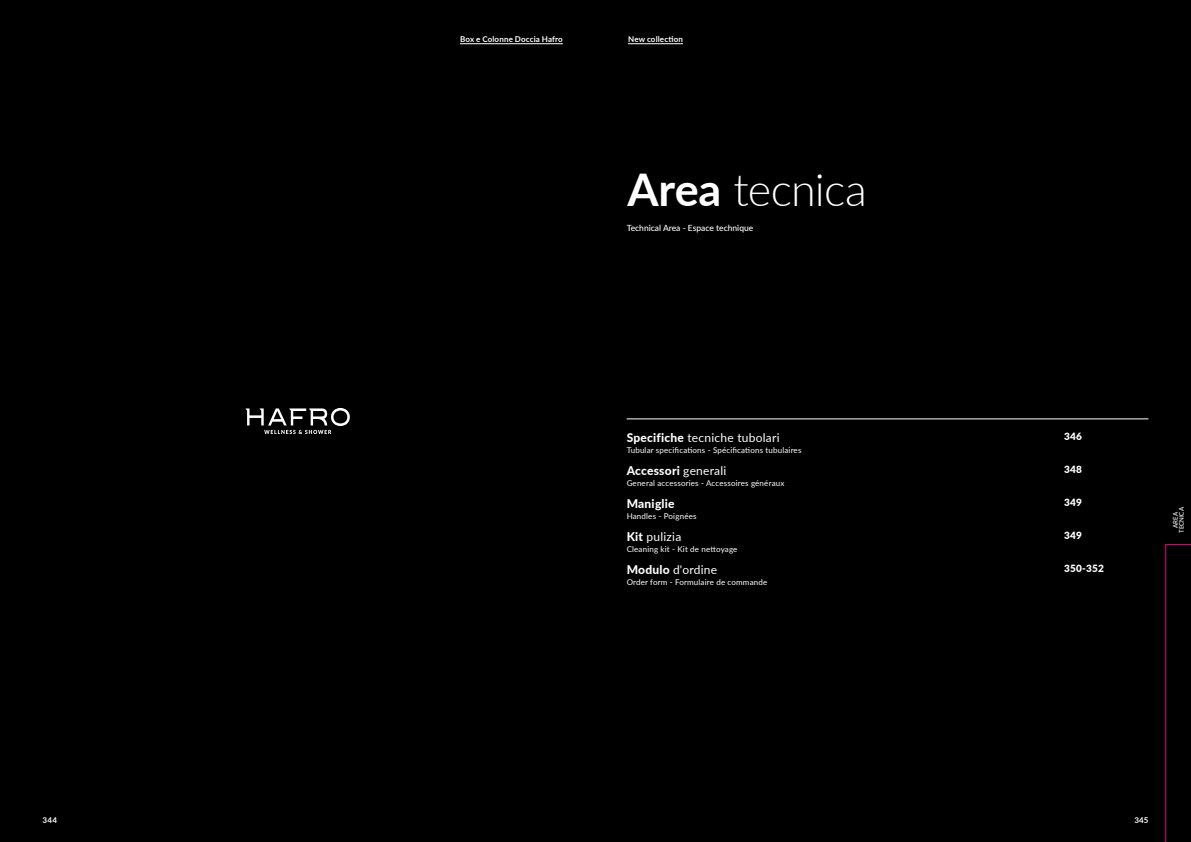
<style>
.page{position:relative;width:1191px;height:842px;background:#000}
.page>*{position:absolute;margin:0;border:0;box-sizing:border-box;transform-origin:0 0}
.t1{font:300 45px "Lato";letter-spacing:-.02em;color:#fff}
.t2{font:12px "Lato";letter-spacing:.02em;color:#fff}
.t3{font:800 12px "Lato";letter-spacing:.02em;color:#fff}
.t4{font:900 10px "Lato";letter-spacing:.02em;color:#fff}
.t5{font:500 8.5px "Lato";color:#fff}
.t6{font:8px "Lato";letter-spacing:.02em;color:#fff}
.t7{font:700 8px "Lato";letter-spacing:.015em;color:#fff}
.t8{font:500 6.5px/6px "Lato";letter-spacing:-.005em;color:#fff;text-align:center;scale:.95 1}
.s1{font-weight:700}
.s2{font-weight:800}
.s3{font-weight:400}
</style>
<div class="page">
<svg style="left:246px;top:408px;width:104px;height:26px"></svg>
<hr style="left:626px;top:419px;width:522px;height:1px;background:#fff">
<hr style="left:1165px;top:544px;width:1px;height:298px;background:#e6007e">
<svg style="left:1165px;top:544px;width:26px;height:1px"></svg>
<hr style="left:460px;top:44px;width:103px;height:1px;background:#fff">
<hr style="left:628px;top:44px;width:55px;height:1px;background:#fff">
<p class="t7" style="left:460px;top:33px;width:104px">Box e Colonne Doccia Hafro</p>
<p class="t7" style="left:628px;top:33px;width:56px">New collection</p>
<h1 class="t1" style="left:627px;top:159px;width:241px"><span class="s1">Area</span> tecnica</h1>
<p class="t5" style="left:626px;top:222px;width:128px">Technical Area - Espace technique</p>
<h2 class="t2" style="left:626px;top:429px;width:154px"><span class="s2">Specifiche</span> tecniche tubolari</h2>
<p class="t6" style="left:626px;top:444px;width:176px">Tubular specifications - Spécifications tubulaires</p>
<h2 class="t3" style="left:626px;top:462px;width:101px">Accessori <span class="s3">generali</span></h2>
<p class="t6" style="left:626px;top:477px;width:159px">General accessories - Accessoires généraux</p>
<h2 class="t3" style="left:626px;top:495px;width:49px">Maniglie</h2>
<p class="t6" style="left:626px;top:510px;width:71px">Handles - Poignées</p>
<h2 class="t2" style="left:626px;top:528px;width:56px"><span class="s2">Kit</span> pulizia</h2>
<p class="t6" style="left:626px;top:543px;width:112px">Cleaning kit - Kit de nettoyage</p>
<h2 class="t2" style="left:626px;top:561px;width:92px"><span class="s2">Modulo</span> d'ordine</h2>
<p class="t6" style="left:626px;top:576px;width:142px">Order form - Formulaire de commande</p>
<p class="t4" style="left:1064px;top:429px;width:19px">346</p>
<p class="t4" style="left:1064px;top:462px;width:19px">348</p>
<p class="t4" style="left:1064px;top:495px;width:19px">349</p>
<p class="t4" style="left:1064px;top:528px;width:19px">349</p>
<p class="t4" style="left:1064px;top:561px;width:41px">350-352</p>
<p class="t8" style="left:1172px;top:533px;width:29px;rotate:-90deg">AREA<br>TECNICA</p>
<p class="t7" style="left:43px;top:814px;width:16px">344</p>
<p class="t7" style="left:1134px;top:814px;width:16px">345</p>
</div>
